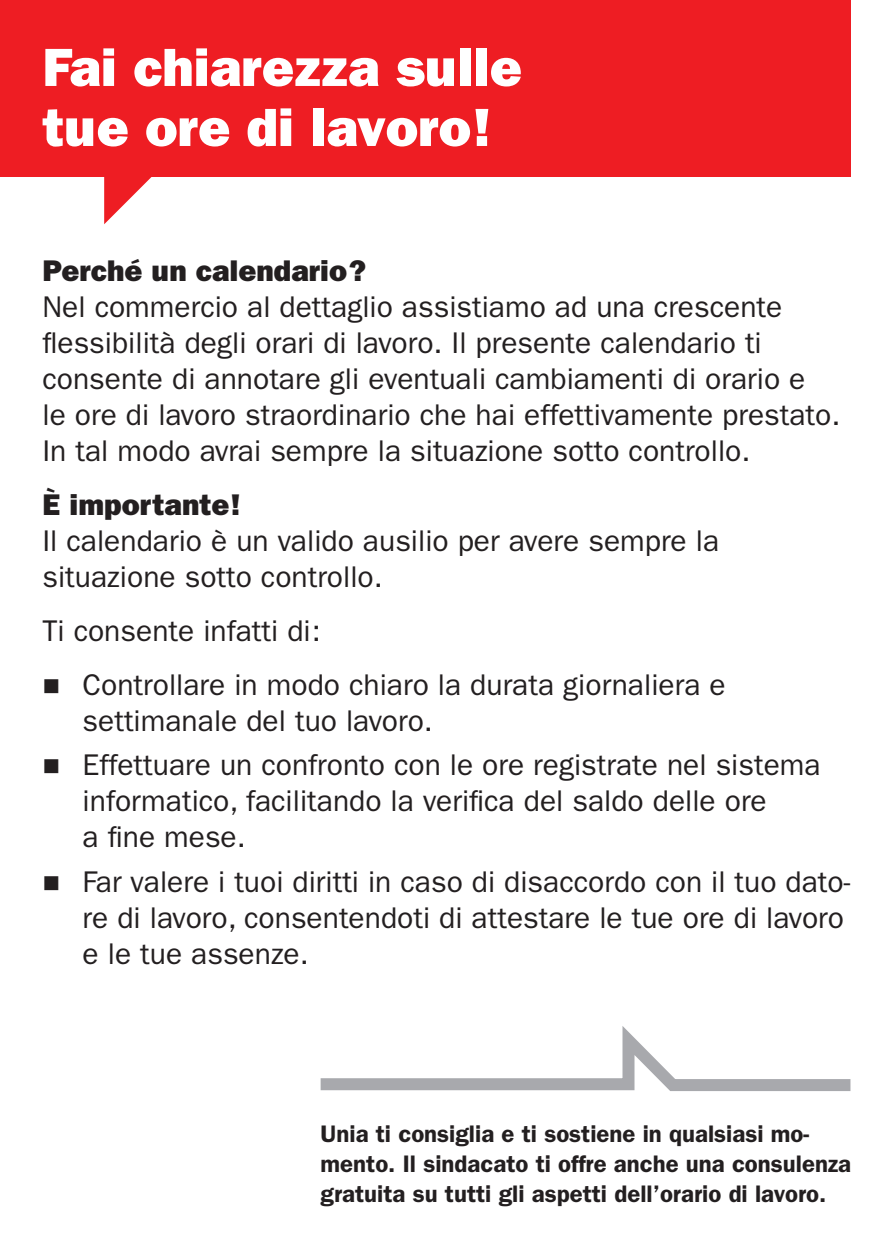
<style>
.page{position:relative;width:893px;height:1259px;background:#fff}
.page>*{position:absolute;margin:0;border:0;box-sizing:border-box;transform-origin:0 0}
.t1{font:800 54px/60px "Franklin Gothic LT Pro";color:#fff}
.t2{font:30px/36px "Franklin Gothic LT Pro";color:#231f20}
.t3{font:800 30px "Franklin Gothic LT Pro";color:#231f20}
.t4{font:24px/30px "Franklin Gothic LT Pro Dm";color:#231f20}
</style>
<div class="page">
<svg style="left:320px;top:1026px;width:531px;height:65px"></svg>
<div style="left:0;top:0;width:850px;height:176px;background:#ee1d23"></div>
<svg style="left:104px;top:176px;width:51px;height:48px"></svg>
<h1 class="t1" style="left:43px;top:38px;width:481px">Fai chiarezza sulle tue ore di lavoro!</h1>
<p class="t3" style="left:43px;top:253px;width:325px">Perché un calendario?</p>
<p class="t2" style="left:43px;top:289px;width:799px">Nel commercio al dettaglio assistiamo ad una crescente flessibilità degli orari di lavoro. Il presente calendario ti consente di annotare gli eventuali cambiamenti di orario e<br>le ore di lavoro straordinario che hai effettivamente prestato.<br>In tal modo avrai sempre la situazione sotto controllo.</p>
<p class="t3" style="left:43px;top:487px;width:199px">È importante!</p>
<p class="t2" style="left:43px;top:523px;width:678px">Il calendario è un valido ausilio per avere sempre la situazione sotto controllo.</p>
<p class="t2" style="left:83px;top:604px;width:645px;line-height:54px;text-indent:-40px">Ti consente infatti di:<br>Controllare in modo chiaro la durata giornaliera e</p>
<p class="t2" style="left:83px;top:698px;width:739px;line-height:44.4px">settimanale del tuo lavoro.<br>Effettuare un confronto con le ore registrate nel sistema</p>
<p class="t2" style="left:83px;top:783px;width:686px">informatico, facilitando la verifica del saldo delle ore a fine mese.</p>
<p class="t2" style="left:83px;top:864px;width:769px">Far valere i tuoi diritti in caso di disaccordo con il tuo dato&shy;re di lavoro, consentendoti di attestare le tue ore di lavoro e le tue assenze.</p>
<p class="t4" style="left:321px;top:1118px;width:532px">Unia ti consiglia e ti sostiene in qualsiasi mo&shy;mento. Il sindacato ti offre anche una consulenza gratuita su tutti gli aspetti dell’orario di lavoro.</p>
</div>
